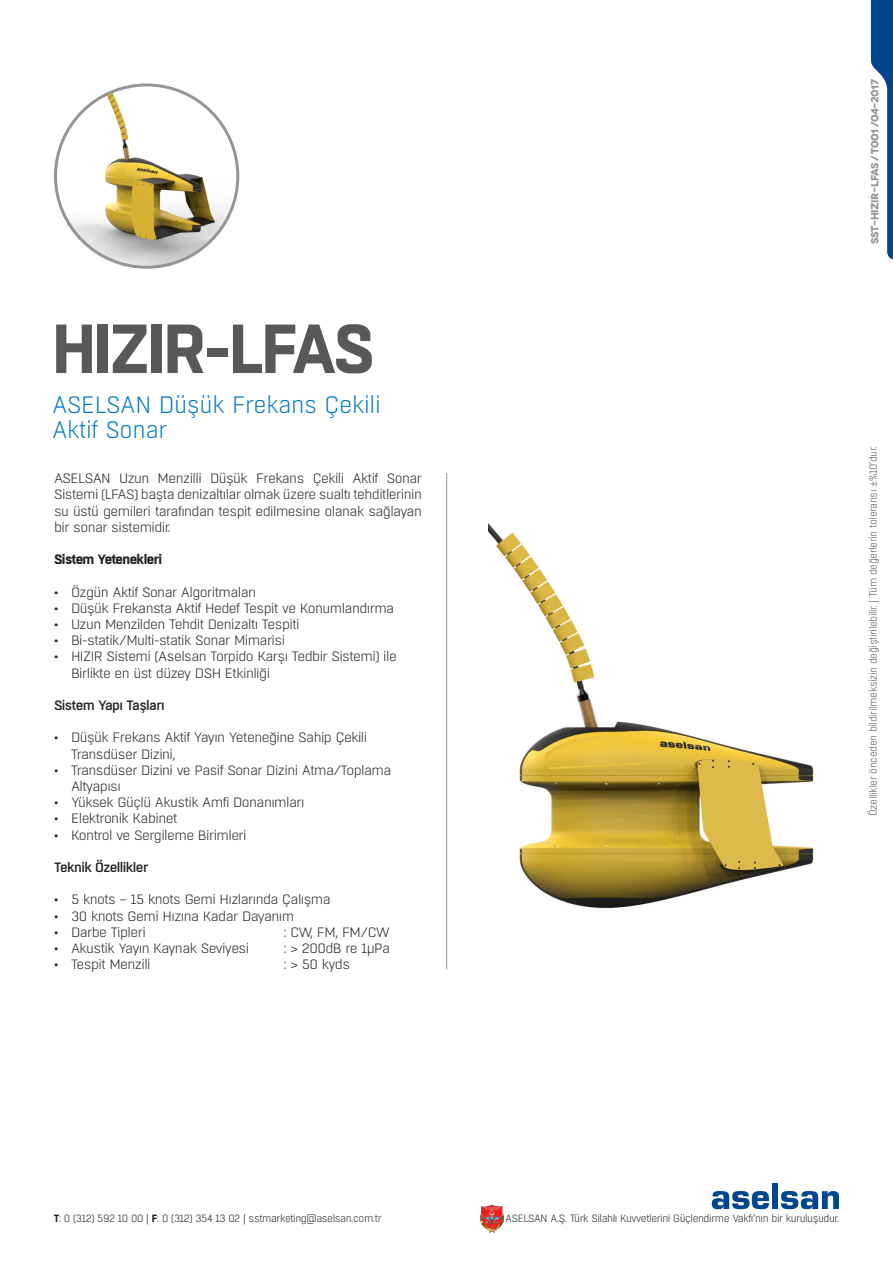
<style>
.page{position:relative;width:893px;height:1263px;background:#fff}
.page>*{position:absolute;margin:0;border:0;box-sizing:border-box;transform-origin:0 0}
.t1{font:700 69.15px "Boxed";letter-spacing:-.04em;color:#57585a}
.t2{font:300 23.7px/25.2px "Boxed";letter-spacing:-.015em;color:#007ac2}
.t3{font:300 13.5px/16.2px "Boxed";letter-spacing:-.04em;color:#231f20;scale:1.04 1}
.t4{font:500 13.5px "Boxed";letter-spacing:-.04em;color:#231f20;scale:1.04 1}
.t5{font:700 13.5px "Boxed";letter-spacing:-.04em;color:#231f20;scale:1.04 1}
.t6{font:300 10.5px "Boxed";letter-spacing:-.04em;color:#231f20}
.t7{font:300 10.5px "Boxed";letter-spacing:-.04em;color:#57585a}
.t8{font:700 10.5px "Novecentowide";letter-spacing:-.04em;color:#939598}
.s1{font-family:"Minion Pro";font-weight:400}
.s2{font-weight:700}
</style>
<div class="page">
<svg style="left:871px;top:0;width:22px;height:259px"></svg>
<img style="left:480px;top:1204px;width:23px;height:28px">
<svg style="left:712px;top:1191px;width:57px;height:18px"></svg>
<div style="left:772px;top:1183px;width:6px;height:26px;background:#01468c"></div>
<svg style="left:781px;top:1191px;width:58px;height:18px"></svg>
<hr style="left:446px;top:473px;width:1px;height:496px;background:#939598">
<img style="left:56px;top:85px;width:182px;height:182px;border-radius:91px">
<img style="left:489px;top:524px;width:325px;height:385px">
<p class="t1" style="left:52px;top:302px;width:324px">HIZIR-LFAS</p>
<p class="t2" style="left:52px;top:392px;width:330px">ASELSAN Düşük Frekans Çekili<br>Aktif Sonar</p>
<p class="t3" style="left:54px;top:471px;width:355px;text-align:justify">ASELSAN Uzun Menzilli Düşük Frekans Çekili Aktif Sonar Sistemi (LFAS) başta denizaltılar olmak üzere sualtı tehditlerinin su üstü gemileri tarafından tespit edilmesine olanak sağlayan bir sonar sistemidir.</p>
<p class="t5" style="left:54px;top:550px;width:106px">Sistem Yetenekleri</p>
<p class="t3" style="left:54px;top:584px;width:196px">• Özgün Aktif Sonar Algoritmaları</p>
<p class="t3" style="left:54px;top:600px;width:329px">• Düşük Frekansta Aktif Hedef Tespit ve Konumlandırma</p>
<p class="t3" style="left:54px;top:616px;width:238px">• Uzun Menzilden Tehdit Denizaltı Tespiti</p>
<p class="t3" style="left:54px;top:633px;width:224px">• Bi-statik/Multi-statik Sonar Mimarisi</p>
<p class="t3" style="left:71px;top:649px;width:315px;text-indent:-17px">• HIZIR Sistemi (Aselsan Torpido Karşı Tedbir Sistemi) ile<br>Birlikte en üst düzey DSH Etkinliği</p>
<p class="t4" style="left:54px;top:697px;width:108px">Sistem Yapı Taşları</p>
<p class="t3" style="left:71px;top:730px;width:286px;text-indent:-17px">• Düşük Frekans Aktif Yayın Yeteneğine Sahip Çekili<br>Transdüser Dizini,</p>
<p class="t3" style="left:71px;top:762px;width:310px;text-indent:-17px">• Transdüser Dizini ve Pasif Sonar Dizini Atma/Toplama<br>Altyapısı</p>
<p class="t3" style="left:54px;top:795px;width:242px">• Yüksek Güçlü Akustik Amfi Donanımları</p>
<p class="t3" style="left:54px;top:811px;width:120px">• Elektronik Kabinet</p>
<p class="t3" style="left:54px;top:827px;width:187px">• Kontrol ve Sergileme Birimleri</p>
<p class="t4" style="left:54px;top:859px;width:92px">Teknik Özellikler</p>
<p class="t3" style="left:54px;top:892px;width:268px">• 5 knots – 15 knots Gemi Hızlarında Çalışma</p>
<p class="t3" style="left:54px;top:908px;width:232px">• 30 knots Gemi Hızına Kadar Dayanım</p>
<p class="t3" style="left:54px;top:924px;width:90px">• Darbe Tipleri</p>
<p class="t3" style="left:284px;top:924px;width:104px">: CW, FM, FM/CW</p>
<p class="t3" style="left:54px;top:940px;width:189px">• Akustik Yayın Kaynak Seviyesi</p>
<p class="t3" style="left:283px;top:940px;width:104px">: &gt; 200dB re 1µPa</p>
<p class="t3" style="left:54px;top:957px;width:95px">• Tespit Menzili</p>
<p class="t3" style="left:284px;top:957px;width:66px">: &gt; 50 kyds</p>
<p class="t8" style="left:868px;top:244px;width:167px;rotate:-90deg">SST-HIZIR-LFAS / T001 /04-2017</p>
<p class="t7" style="left:867px;top:816px;width:371px;rotate:-90deg">Özellikler önceden bildirilmeksizin değiştirilebilir. | Tüm değerlerin toleransı <span class="s1">±</span>%10’dur.</p>
<p class="t6" style="left:54px;top:1212px;width:329px"><span class="s2">T</span>: 0 (312) 592 10 00 | <span class="s2">F</span>: 0 (312) 354 13 02 | sstmarketing@aselsan.com.tr</p>
<p class="t6" style="left:505px;top:1212px;width:335px">ASELSAN A.Ş. Türk Silahlı Kuvvetlerini Güçlendirme Vakfı’nın bir kuruluşudur.</p>
</div>
